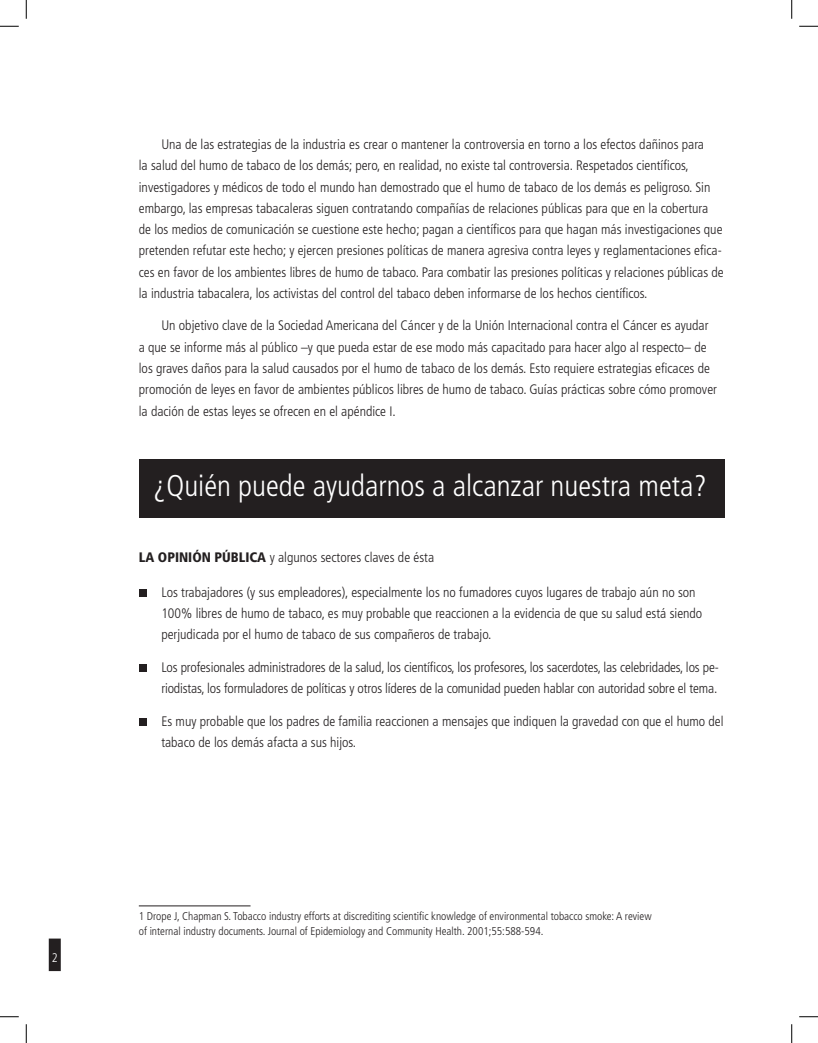
<style>
.page{position:relative;width:818px;height:1043px;background:#fff}
.page>*{position:absolute;margin:0;border:0;box-sizing:border-box;transform-origin:0 0}
.t1{font:300 condensed 30px "Frutiger";color:#fff}
.t2{font:300 condensed 13.75px/21.2px "Frutiger";color:#231f20}
.t3{font:300 condensed 12.5px "Frutiger";color:#231f20}
.t4{font:300 condensed 11.25px/15px "Frutiger";color:#231f20}
.s1{color:#fff}
.s2{font-weight:900}
</style>
<div class="page">
<div style="left:49px;top:938px;width:12px;height:33px;background:#231f20"></div>
<div style="left:139px;top:459px;width:585px;height:59px;background:#231f20"></div>
<div style="left:139px;top:589px;width:7px;height:8px;background:#231f20"></div>
<div style="left:139px;top:664px;width:7px;height:8px;background:#231f20"></div>
<div style="left:139px;top:718px;width:7px;height:7px;background:#231f20"></div>
<hr style="left:139px;top:905px;width:111px;height:1px;background:#231f20">
<svg style="left:0;top:25px;width:19px;height:2px"></svg>
<svg style="left:799px;top:25px;width:19px;height:2px"></svg>
<svg style="left:0;top:1016px;width:19px;height:1px"></svg>
<svg style="left:799px;top:1016px;width:19px;height:1px"></svg>
<svg style="left:25px;top:0;width:2px;height:19px"></svg>
<svg style="left:25px;top:1024px;width:2px;height:18px"></svg>
<svg style="left:791px;top:0;width:1px;height:19px"></svg>
<svg style="left:791px;top:1024px;width:1px;height:18px"></svg>
<p class="t3" style="left:49px;top:950px;width:10px">.<span class="s1">2</span></p>
<p class="t2" style="left:139px;top:134px;width:586px;text-indent:22px">Una de las estrategias de la industria es crear o mantener la controversia en torno a los efectos dañinos para<br>la salud del humo de tabaco de los demás; pero, en realidad, no existe tal controversia. Respetados científicos, investigadores y médicos de todo el mundo han demostrado que el humo de tabaco de los demás es peligroso. Sin embargo, las empresas tabacaleras siguen contratando compañías de relaciones públicas para que en la cobertura de los medios de comunicación se cuestione este hecho; pagan a científicos para que hagan más investigaciones que pretenden refutar este hecho; y ejercen presiones políticas de manera agresiva contra leyes y reglamentaciones efica&shy;ces en favor de los ambientes libres de humo de tabaco. Para combatir las presiones políticas y relaciones públicas de la industria tabacalera, los activistas del control del tabaco deben informarse de los hechos científicos.</p>
<p class="t2" style="left:139px;top:315px;width:579px;text-indent:22px">Un objetivo clave de la Sociedad Americana del Cáncer y de la Unión Internacional contra el Cáncer es ayudar a que se informe más al público –y que pueda estar de ese modo más capacitado para hacer algo al respecto– de los graves daños para la salud causados por el humo de tabaco de los demás. Esto requiere estrategias eficaces de promoción de leyes en favor de ambientes públicos libres de humo de tabaco. Guías prácticas sobre cómo promover la dación de estas leyes se ofrecen en el apéndice I.</p>
<h1 class="t1" style="left:153px;top:468px;width:555px">¿Quién puede ayudarnos a alcanzar nuestra meta?</h1>
<p class="t2" style="left:139px;top:547px;width:297px"><span class="s2">LA OPINIÓN PÚBLICA</span> y algunos sectores claves de ésta</p>
<p class="t2" style="left:161px;top:581px;width:542px">Los trabajadores (y sus empleadores), especialmente los no fumadores cuyos lugares de trabajo aún no son<br>100% libres de humo de tabaco, es muy probable que reaccionen a la evidencia de que su salud está siendo perjudicada por el humo de tabaco de sus compañeros de trabajo.</p>
<p class="t2" style="left:161px;top:656px;width:559px">Los profesionales administradores de la salud, los científicos, los profesores, los sacerdotes, las celebridades, los pe&shy;riodistas, los formuladores de políticas y otros líderes de la comunidad pueden hablar con autoridad sobre el tema.</p>
<p class="t2" style="left:161px;top:710px;width:563px">Es muy probable que los padres de familia reaccionen a mensajes que indiquen la gravedad con que el humo del tabaco de los demás afacta a sus hijos.</p>
<p class="t4" style="left:139px;top:908px;width:514px">1 Drope J, Chapman S. Tobacco industry efforts at discrediting scientific knowledge of environmental tobacco smoke: A review of internal industry documents. Journal of Epidemiology and Community Health. 2001;55:588-594.</p>
</div>
